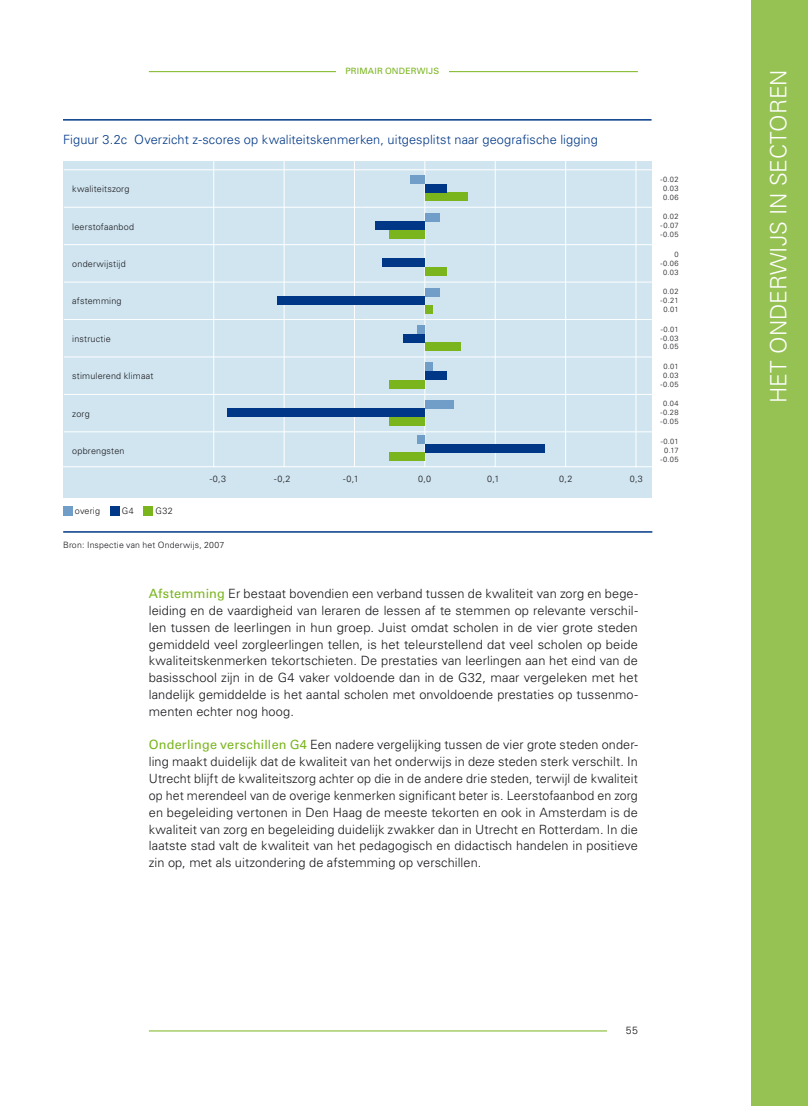
<style>
.page{position:relative;width:808px;height:1106px;background:#fff}
.page>*{position:absolute;margin:0;border:0;box-sizing:border-box;transform-origin:0 0}
.t1{font:300 22.5px "Univers";color:#fff}
.t2{font:300 12.75px/16.8px "Univers";letter-spacing:.005em;color:#1a171c;text-align:justify}
.t3{font:300 12.75px "Univers";letter-spacing:.005em;color:#003887}
.t4{font:300 10.5px "Univers";color:#1a171c}
.t5{font:300 9px "Univers";letter-spacing:.02em;color:#1a171c}
.t6{font:300 8.7px "Univers";letter-spacing:.02em;color:#1a171c}
.t7{font:8.7px "Univers";letter-spacing:.02em;color:#7ab51d}
.t8{font:300 7.5px/9px "Univers";letter-spacing:.05em;color:#1a171c;text-align:center}
.s1{font-family:"Univers LT";font-weight:400;color:#7ab51d}
</style>
<div class="page">
<hr style="left:149px;top:71px;width:489px;height:1px;background:#7ab51d">
<div style="left:337px;top:65px;width:112px;height:19px;background:#fff"></div>
<div style="left:751px;top:0;width:57px;height:1106px;background:#96c254"></div>
<hr style="left:149px;top:1030px;width:458px;height:1px;background:#7ab51d">
<div style="left:63px;top:161px;width:589px;height:336px;background:#d0e5f0"></div>
<hr style="left:63px;top:531px;width:589px;height:1px;background:#003887">
<div style="left:63px;top:506px;width:9px;height:9px;background:#709ec9"></div>
<div style="left:110px;top:506px;width:9px;height:9px;background:#003887"></div>
<div style="left:144px;top:506px;width:9px;height:9px;background:#7ab51d"></div>
<hr style="left:63px;top:119px;width:588px;height:2px;background:#003887">
<svg style="left:63px;top:161px;width:589px;height:306px"></svg>
<div style="left:425px;top:267px;width:21px;height:9px;background:#7ab51d"></div>
<div style="left:382px;top:258px;width:42px;height:9px;background:#003887"></div>
<div style="left:389px;top:452px;width:36px;height:9px;background:#7ab51d"></div>
<div style="left:425px;top:444px;width:120px;height:8px;background:#003887"></div>
<div style="left:417px;top:435px;width:8px;height:9px;background:#709ec9"></div>
<div style="left:389px;top:417px;width:35px;height:9px;background:#7ab51d"></div>
<div style="left:227px;top:409px;width:197px;height:8px;background:#003887"></div>
<div style="left:425px;top:400px;width:28px;height:9px;background:#709ec9"></div>
<div style="left:389px;top:380px;width:36px;height:8px;background:#7ab51d"></div>
<div style="left:425px;top:371px;width:21px;height:9px;background:#003887"></div>
<div style="left:425px;top:363px;width:7px;height:8px;background:#709ec9"></div>
<div style="left:425px;top:342px;width:35px;height:9px;background:#7ab51d"></div>
<div style="left:403px;top:334px;width:21px;height:8px;background:#003887"></div>
<div style="left:417px;top:325px;width:7px;height:9px;background:#709ec9"></div>
<div style="left:425px;top:305px;width:7px;height:8px;background:#7ab51d"></div>
<div style="left:277px;top:296px;width:147px;height:9px;background:#003887"></div>
<div style="left:425px;top:288px;width:14px;height:8px;background:#709ec9"></div>
<div style="left:389px;top:230px;width:35px;height:8px;background:#7ab51d"></div>
<div style="left:375px;top:221px;width:49px;height:9px;background:#003887"></div>
<div style="left:425px;top:213px;width:14px;height:8px;background:#709ec9"></div>
<div style="left:425px;top:192px;width:42px;height:9px;background:#7ab51d"></div>
<div style="left:425px;top:184px;width:21px;height:8px;background:#003887"></div>
<div style="left:410px;top:175px;width:14px;height:9px;background:#709ec9"></div>
<p class="t7" style="left:345px;top:66px;width:95px">PRIMAIR ONDERWIJS</p>
<p class="t3" style="left:63px;top:132px;width:536px">Figuur 3.2c Overzicht z-scores op kwaliteitskenmerken, uitgesplitst naar geografische ligging</p>
<p class="t5" style="left:72px;top:183px;width:59px">kwaliteitszorg</p>
<p class="t5" style="left:72px;top:221px;width:63px">leerstofaanbod</p>
<p class="t5" style="left:72px;top:258px;width:55px">onderwijstijd</p>
<p class="t5" style="left:72px;top:296px;width:51px">afstemming</p>
<p class="t5" style="left:72px;top:333px;width:40px">instructie</p>
<p class="t5" style="left:72px;top:370px;width:83px">stimulerend klimaat</p>
<p class="t5" style="left:72px;top:408px;width:19px">zorg</p>
<p class="t5" style="left:72px;top:445px;width:54px">opbrengsten</p>
<p class="t5" style="left:210px;top:473px;width:18px">-0,3</p>
<p class="t5" style="left:274px;top:473px;width:18px">-0,2</p>
<p class="t5" style="left:343px;top:473px;width:17px">-0,1</p>
<p class="t5" style="left:418px;top:473px;width:14px">0,0</p>
<p class="t5" style="left:487px;top:473px;width:14px">0,1</p>
<p class="t5" style="left:559px;top:473px;width:15px">0,2</p>
<p class="t5" style="left:630px;top:473px;width:15px">0,3</p>
<p class="t5" style="left:75px;top:505px;width:27px">overig</p>
<p class="t5" style="left:122px;top:505px;width:13px">G4</p>
<p class="t5" style="left:155px;top:505px;width:19px">G32</p>
<p class="t6" style="left:63px;top:539px;width:163px">Bron: Inspectie van het Onderwijs, 2007</p>
<p class="t2" style="left:149px;top:585px;width:491px"><span class="s1">Afstemming</span> Er bestaat bovendien een verband tussen de kwaliteit van zorg en bege&shy;leiding en de vaardigheid van leraren de lessen af te stemmen op relevante verschil&shy;len tussen de leerlingen in hun groep. Juist omdat scholen in de vier grote steden gemiddeld veel zorgleerlingen tellen, is het teleurstellend dat veel scholen op beide kwaliteitskenmerken tekortschieten. De prestaties van leerlingen aan het eind van de basisschool zijn in de G4 vaker voldoende dan in de G32, maar vergeleken met het landelijk gemiddelde is het aantal scholen met onvoldoende prestaties op tussenmo&shy;menten echter nog hoog.</p>
<p class="t2" style="left:149px;top:736px;width:491px"><span class="s1">Onderlinge verschillen G4</span> Een nadere vergelijking tussen de vier grote steden onder&shy;ling maakt duidelijk dat de kwaliteit van het onderwijs in deze steden sterk verschilt. In Utrecht blijft de kwaliteitszorg achter op die in de andere drie steden, terwijl de kwaliteit op het merendeel van de overige kenmerken significant beter is. Leerstofaanbod en zorg en begeleiding vertonen in Den Haag de meeste tekorten en ook in Amsterdam is de kwaliteit van zorg en begeleiding duidelijk zwakker dan in Utrecht en Rotterdam. In die laatste stad valt de kwaliteit van het pedagogisch en didactisch handelen in positieve zin op, met als uitzondering de afstemming op verschillen.</p>
<p class="t8" style="left:660px;top:175px;width:20px">-0.02<br>0.03<br>0.06</p>
<p class="t8" style="left:660px;top:212px;width:20px">0.02 -0.07 -0.05</p>
<p class="t8" style="left:660px;top:249px;width:20px;text-align:right">0 -0.06<br>0.03</p>
<p class="t8" style="left:661px;top:287px;width:19px">0.02 -0.21<br>0.01</p>
<p class="t8" style="left:660px;top:324px;width:20px">-0.01 -0.03<br>0.05</p>
<p class="t8" style="left:660px;top:362px;width:20px">0.01<br>0.03 -0.05</p>
<p class="t8" style="left:660px;top:399px;width:20px">0.04 -0.28 -0.05</p>
<p class="t8" style="left:660px;top:437px;width:20px">-0.01<br>0.17 -0.05</p>
<p class="t4" style="left:626px;top:1024px;width:13px">55</p>
<h1 class="t1" style="left:765px;top:403px;width:330px;rotate:-90deg">Het on derwijs in sectoren</h1>
</div>
